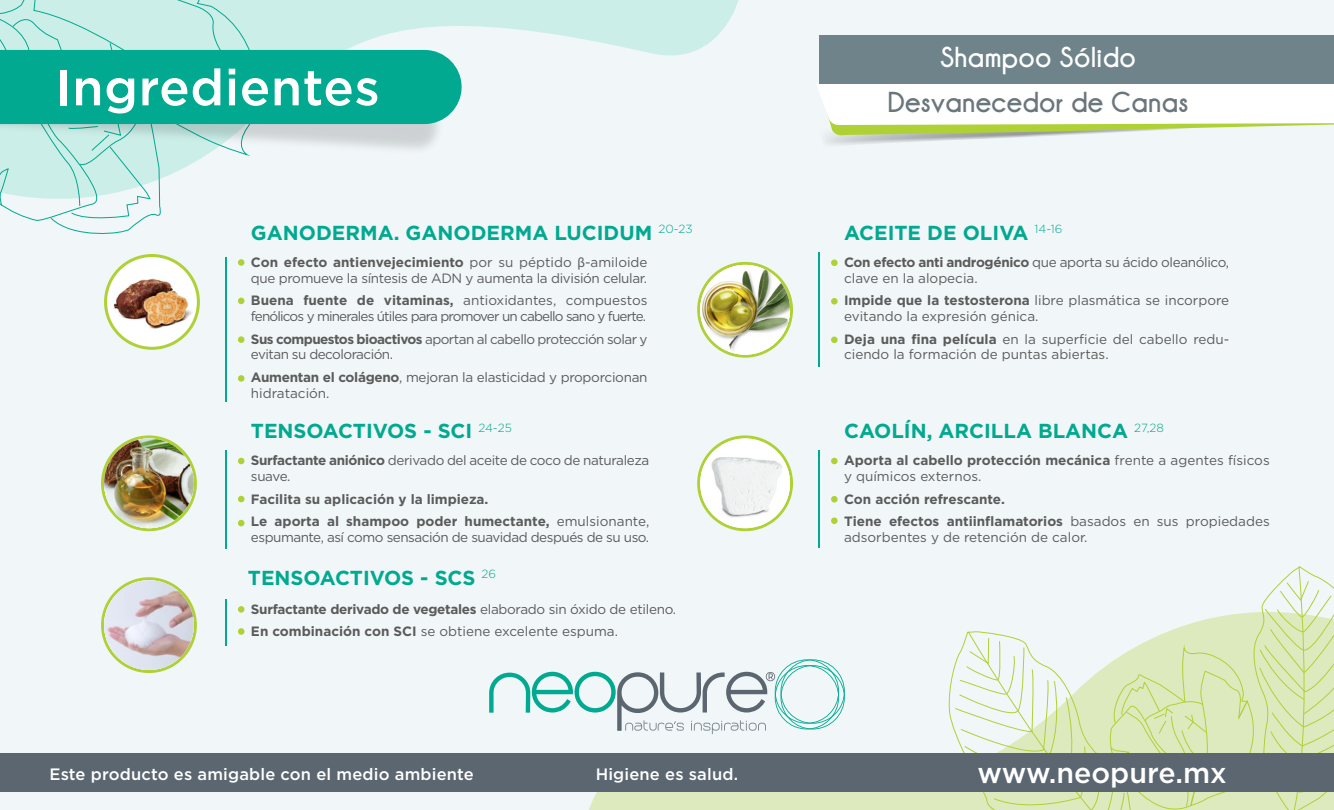
<style>
.page{position:relative;width:1334px;height:810px;background:#f1f6f8}
.page>*{position:absolute;margin:0;border:0;box-sizing:border-box;transform-origin:0 0}
.t1{font:500 50.62px "Gotham";letter-spacing:.01em;color:#fff}
.t2{font:29.62px "Champagne&Limousines Thick";letter-spacing:.01em;color:#6a767c}
.t3{font:29.62px "Champagne&Limousines Thick";letter-spacing:.01em;color:#fff}
.t4{font:500 28.58px "Gotham";color:#fff}
.t5{font:700 20.25px "Gotham";color:#00a98f}
.t6{font:500 16.5px "Gotham";letter-spacing:.01em;color:#fff}
.t7{font:13.5px/15.8px "Gotham";letter-spacing:-.025em;color:#5b5b5b}
.t8{font:13.5px/15.8px "Gotham";color:#5b5b5b}
.t9{font:700 13.5px/22.5px "Gotham";color:#5b5b5b}
.t10{font:13.5px/15.8px "Gotham";letter-spacing:-.06em;color:#5b5b5b}
.s1{font-weight:700}
.s2{font-family:"Myriad Pro"}
.s3{font-weight:400}
</style>
<div class="page">
<svg style="left:489px;top:671px;width:98px;height:42px"></svg>
<svg style="left:587px;top:659px;width:359px;height:151px"></svg>
<svg style="left:461px;top:0;width:278px;height:56px;fill:#cceee9"></svg>
<svg style="left:0;top:0;width:461px;height:225px"></svg>
<svg style="left:946px;top:566px;width:388px;height:244px"></svg>
<svg style="left:817px;top:84px;width:517px;height:61px"></svg>
<div style="left:819px;top:36px;width:515px;height:48px;background:#6e848a"></div>
<hr style="left:225px;top:257px;width:2px;height:144px;background:#00a98f">
<div style="left:238px;top:259px;width:6px;height:7px;background:#afd136;border-radius:50%"></div>
<svg style="left:238px;top:298px;width:6px;height:6px"></svg>
<div style="left:238px;top:336px;width:6px;height:7px;background:#afd136;border-radius:50%"></div>
<div style="left:238px;top:375px;width:6px;height:7px;background:#afd136;border-radius:50%"></div>
<svg style="left:697px;top:435px;width:96px;height:96px"></svg>
<div style="left:700px;top:438px;width:90px;height:90px;background:#fff;border-radius:45px"></div>
<img style="left:701px;top:449px;width:89px;height:77px">
<hr style="left:818px;top:450px;width:1px;height:98px;background:#00a98f">
<svg style="left:831px;top:458px;width:6px;height:6px"></svg>
<div style="left:831px;top:496px;width:6px;height:7px;background:#afd136;border-radius:50%"></div>
<div style="left:831px;top:517px;width:6px;height:7px;background:#afd136;border-radius:50%"></div>
<svg style="left:101px;top:577px;width:96px;height:96px"></svg>
<hr style="left:225px;top:599px;width:2px;height:47px;background:#00a98f">
<div style="left:238px;top:606px;width:6px;height:7px;background:#afd136;border-radius:50%"></div>
<div style="left:238px;top:628px;width:6px;height:7px;background:#afd136;border-radius:50%"></div>
<svg style="left:101px;top:435px;width:96px;height:96px"></svg>
<img style="left:104px;top:438px;width:90px;height:90px;border-radius:45px">
<img style="left:104px;top:580px;width:90px;height:90px;border-radius:45px">
<svg style="left:104px;top:254px;width:96px;height:96px"></svg>
<svg style="left:697px;top:262px;width:96px;height:96px"></svg>
<img style="left:700px;top:265px;width:90px;height:90px;border-radius:45px">
<hr style="left:818px;top:252px;width:1px;height:115px;background:#00a98f">
<div style="left:831px;top:259px;width:6px;height:7px;background:#afd136;border-radius:50%"></div>
<div style="left:831px;top:298px;width:6px;height:7px;background:#afd136;border-radius:50%"></div>
<svg style="left:831px;top:337px;width:6px;height:6px"></svg>
<hr style="left:225px;top:450px;width:2px;height:99px;background:#00a98f">
<svg style="left:238px;top:458px;width:6px;height:6px"></svg>
<svg style="left:238px;top:496px;width:6px;height:6px"></svg>
<svg style="left:238px;top:520px;width:6px;height:6px"></svg>
<div style="left:0;top:753px;width:1334px;height:39px;background:#5b6670"></div>
<h1 class="t1" style="left:56px;top:54px;width:326px">Ingredientes</h1>
<h3 class="t5" style="left:251px;top:220px;width:443px">GANODERMA. GANODERMA LUCIDUM <sup>20-23</sup></h3>
<p class="t7" style="left:251px;top:254px;width:398px"><span class="s1">Con efecto antienvejecimiento</span> por su péptido <span class="s2">β</span>-amiloide que promueve la síntesis de ADN y aumenta la división celular.</p>
<p class="t10" style="left:251px;top:292px;width:398px"><span class="s1">Buena fuente de vitaminas,</span> antioxidantes, compuestos fenólicos y minerales útiles para promover un cabello sano y fuerte.</p>
<p class="t7" style="left:251px;top:331px;width:398px"><span class="s1">Sus compuestos bioactivos</span> aportan al cabello protección solar y evitan su decoloración.</p>
<p class="t7" style="left:251px;top:369px;width:398px"><span class="s1">Aumentan el colágeno</span>, mejoran la elasticidad y proporcionan hidratación.</p>
<h3 class="t5" style="left:251px;top:418px;width:262px">TENSOACTIVOS - SCI <sup>24-25</sup></h3>
<p class="t7" style="left:251px;top:452px;width:400px"><span class="s1">Surfactante aniónico</span> derivado del aceite de coco de naturaleza suave.</p>
<p class="t9" style="left:251px;top:487px;width:400px">Facilita su aplicación y la limpieza.<br>Le aporta al shampoo poder humectante, <span class="s3">emulsionante,</span></p>
<p class="t7" style="left:251px;top:529px;width:400px">espumante, así como sensación de suavidad después de su uso.</p>
<h3 class="t5" style="left:248px;top:564px;width:250px">TENSOACTIVOS - SCS <sup>26</sup></h3>
<p class="t8" style="left:251px;top:597px;width:427px;line-height:22.5px"><span class="s1">Surfactante derivado de vegetales</span> elaborado sin óxido de etileno.<br><span class="s1">En combinación con SCI</span> se obtiene excelente espuma.</p>
<h2 class="t3" style="left:940px;top:40px;width:197px">Shampoo Sólido</h2>
<h2 class="t2" style="left:887px;top:85px;width:303px">Desvanecedor de Canas</h2>
<h3 class="t5" style="left:844px;top:220px;width:220px">ACEITE DE OLIVA <sup>14-16</sup></h3>
<p class="t7" style="left:844px;top:254px;width:387px"><span class="s1">Con efecto anti androgénico</span> que aporta su ácido oleanólico, clave en la alopecia.</p>
<p class="t8" style="left:844px;top:292px;width:387px"><span class="s1">Impide que la testosterona</span> libre plasmática se incorpore evitando la expresión génica.</p>
<p class="t8" style="left:844px;top:331px;width:387px"><span class="s1">Deja una fina película</span> en la superficie del cabello redu&shy;ciendo la formación de puntas abiertas.</p>
<h3 class="t5" style="left:844px;top:418px;width:321px">CAOLÍN, ARCILLA BLANCA <sup>27,28</sup></h3>
<p class="t8" style="left:844px;top:452px;width:427px"><span class="s1">Aporta al cabello protección mecánica</span> frente a agentes físicos y químicos externos.</p>
<p class="t9" style="left:844px;top:487px;width:427px">Con acción refrescante.<br>Tiene efectos antiinflamatorios <span class="s3">basados en sus propiedades</span></p>
<p class="t8" style="left:844px;top:529px;width:245px">adsorbentes y de retención de calor.</p>
<p class="t6" style="left:49px;top:763px;width:426px">Este producto es amigable con el medio ambiente</p>
<p class="t6" style="left:595px;top:763px;width:144px">Higiene es salud.</p>
<h3 class="t4" style="left:977px;top:754px;width:251px">www.neopure.mx</h3>
</div>
